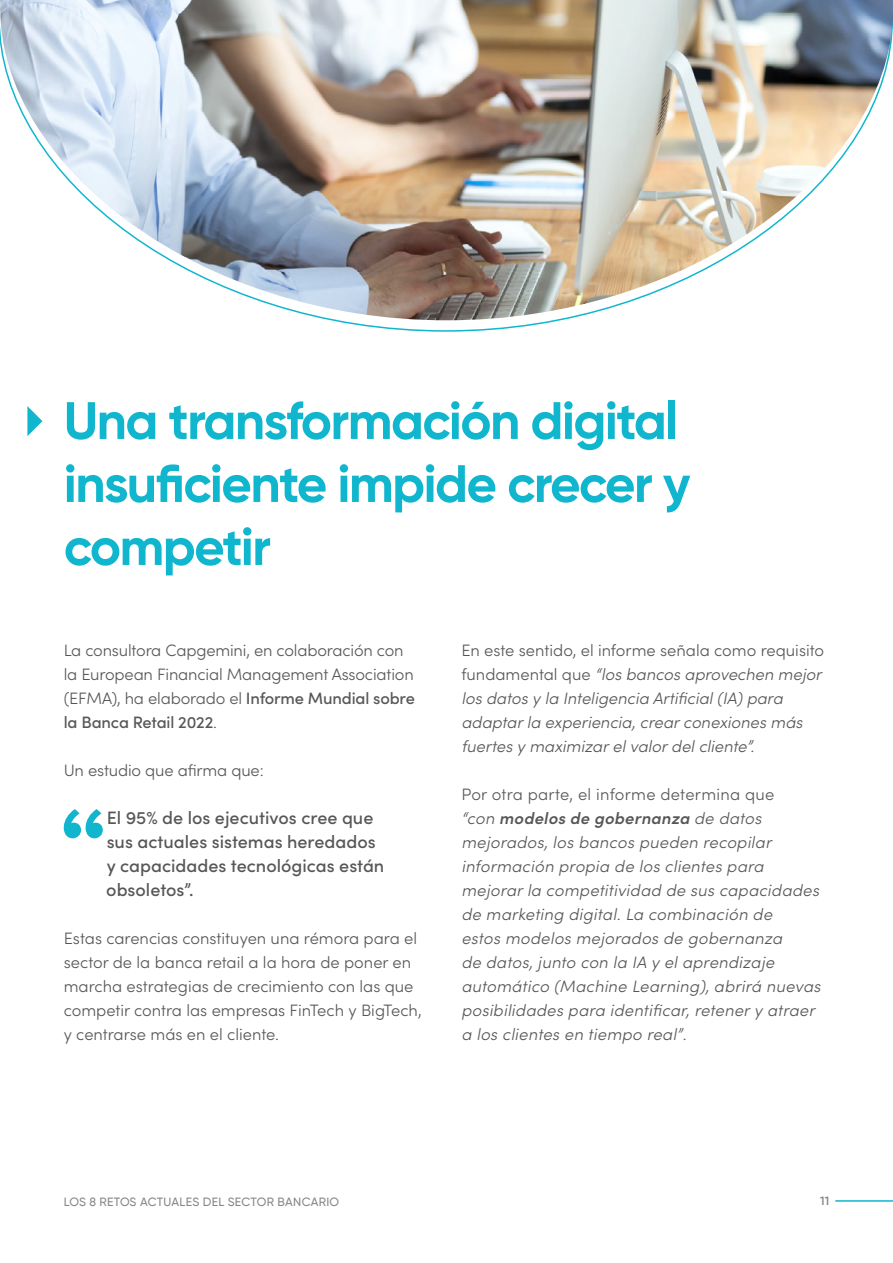
<style>
.page{position:relative;width:893px;height:1263px;background:#fff}
.page>*{position:absolute;margin:0;border:0;box-sizing:border-box;transform-origin:0 0}
.t1{font:700 79.35px "Gordita";color:#10b6ce}
.t2{font:700 52.5px/63px "Gilroy";letter-spacing:-.03em;color:#10b6ce}
.t3{font:500 18px/24px "Sofia Pro";color:#575756}
.t4{font:italic 300 16.5px/24px "Sofia Pro";letter-spacing:.015em;color:#575756}
.t5{font:300 16.5px/24px "Sofia Pro";letter-spacing:-.01em;color:#575756}
.t6{font:500 12px "Gilroy";letter-spacing:.025em;color:#878787}
.t7{font:600 12px "Gilroy";color:#878787}
.s1{font-weight:500}
.s2{font-style:normal}
.s3{font-weight:600}
</style>
<div class="page">
<hr style="left:835px;top:1200px;width:58px;height:2px;background:#10b6ce">
<svg style="left:27px;top:406px;width:15px;height:30px"></svg>
<img style="left:0;top:0;width:893px;height:320px">
<h2 class="t2" style="left:64px;top:389px;width:628px">Una transformación digital insuficiente impide crecer y competir</h2>
<p class="t5" style="left:64px;top:637px;width:353px">La consultora Capgemini, en colaboración con la European Financial Management Association (EFMA), ha elaborado el <span class="s1">Informe Mundial sobre la Banca Retail 2022</span>.</p>
<p class="t5" style="left:64px;top:757px;width:201px">Un estudio que afirma que:</p>
<h1 class="t1" style="left:60px;top:777px;width:48px">“</h1>
<p class="t3" style="left:106px;top:804px;width:280px">El 95% de los ejecutivos cree que sus actuales sistemas heredados y capacidades tecnológicas están obsoletos”.</p>
<p class="t5" style="left:64px;top:925px;width:359px">Estas carencias constituyen una rémora para el sector de la banca retail a la hora de poner en marcha estrategias de crecimiento con las que competir contra las empresas FinTech y BigTech, y centrarse más en el cliente.</p>
<p class="t4" style="left:461px;top:637px;width:364px"><span class="s2">En este sentido, el informe señala como requisito fundamental que</span> “los bancos aprovechen mejor los datos y la Inteligencia Artificial (IA) para adaptar la experiencia, crear conexiones más fuertes y maximizar el valor del cliente”.</p>
<p class="t4" style="left:461px;top:781px;width:361px"><span class="s2">Por otra parte, el informe determina que<br></span>“con <span class="s3">modelos de gobernanza</span> de datos mejorados, los bancos pueden recopilar información propia de los clientes para mejorar la competitividad de sus capacidades de marketing digital. La combinación de<br>estos modelos mejorados de gobernanza<br>de datos, junto con la IA y el aprendizaje automático (Machine Learning), abrirá nuevas posibilidades para identificar, retener y atraer a los clientes en tiempo real”<span class="s2">.</span></p>
<p class="t6" style="left:64px;top:1194px;width:277px">LOS 8 RETOS ACTUALES DEL SECTOR BANCARIO</p>
<p class="t7" style="left:820px;top:1193px;width:10px">11</p>
</div>
